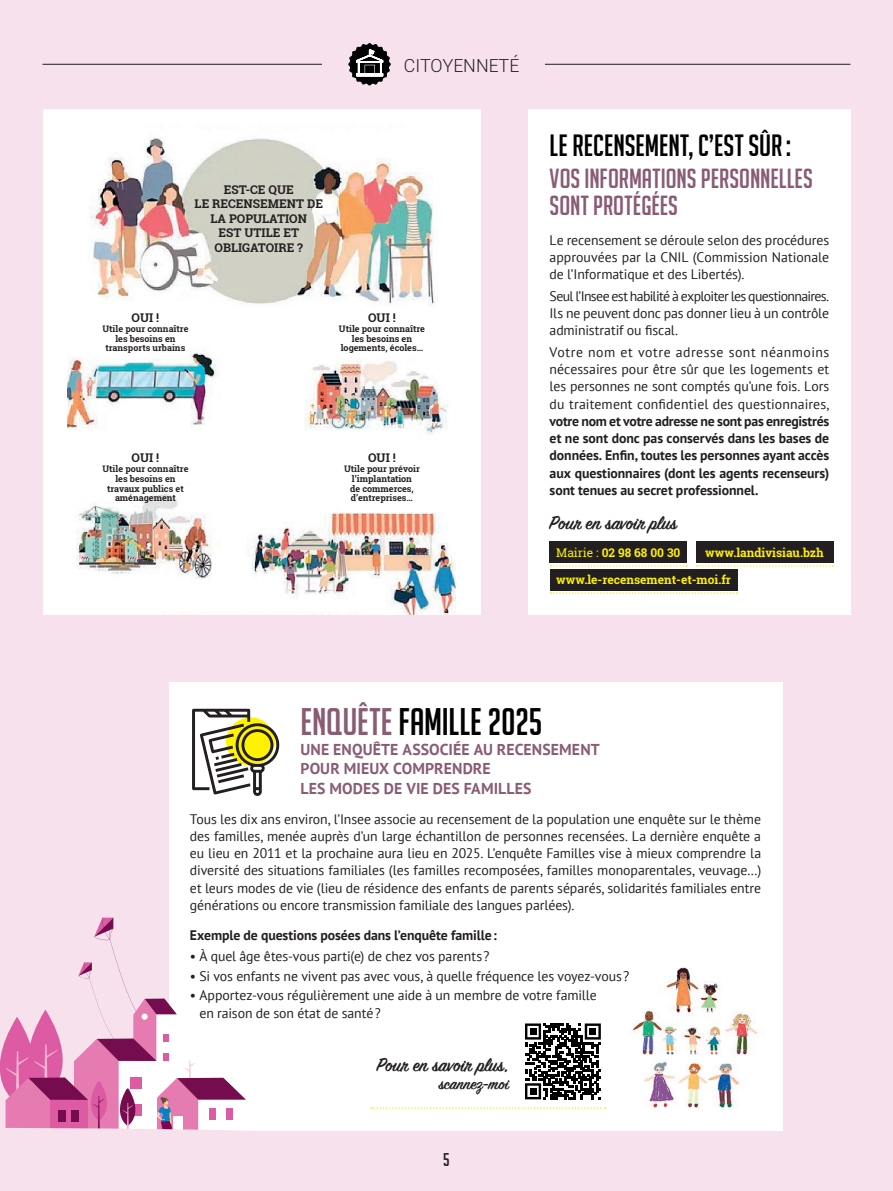
<style>
.page{position:relative;width:893px;height:1191px;background:#f6e1ed}
.page>*{position:absolute;margin:0;border:0;box-sizing:border-box;transform-origin:0 0}
.t1{font:37.5px "Big Noodle Titling";letter-spacing:-.005em;color:#010101}
.t2{font:30px "Big Noodle Titling";letter-spacing:.005em;color:#010101}
.t3{font:27px/27px "Big Noodle Titling";color:#895c74}
.t4{font:600 21px "Sign Painter House Script";letter-spacing:-.005em;color:#231f20}
.t5{font:300 18px "Roboto";color:#231f20}
.t6{font:600 18px "Sign Painter House Script";color:#231f20}
.t7{font:18px "Big Noodle Titling";color:#231f20}
.t8{font:700 15.75px/19.5px "PT Sans";letter-spacing:.01em;color:#895c74}
.t9{font:13.8px/17.2px "PT Sans";letter-spacing:-.005em;color:#231f20;text-align:justify}
.t10{font:700 13.8px/17.4px "PT Sans";letter-spacing:-.005em;color:#231f20;text-align:justify}
.t11{font:700 12px/14.4px "Roboto Slab";color:#231f20;text-align:center}
.t12{font:700 12px "Roboto Slab";color:#fff101}
.t13{font:700 9px/9.8px "Roboto Slab";color:#231f20;text-align:center}
.s1{font-weight:400}
.s2{color:#895c74}
</style>
<div class="page">
<div style="left:43px;top:109px;width:437px;height:491px;background:#fff"></div>
<div style="left:528px;top:109px;width:322px;height:505px;background:#fff"></div>
<div style="left:169px;top:682px;width:613px;height:449px;background:#fff"></div>
<div style="left:43px;top:124px;width:437px;height:490px;background:#fff"></div>
<img style="left:68px;top:137px;width:387px;height:477px">
<svg style="left:0;top:917px;width:247px;height:214px"></svg>
<hr style="left:43px;top:64px;width:807px;height:1px;background:#231f20">
<div style="left:323px;top:43px;width:222px;height:43px;background:#f6e1ed"></div>
<svg style="left:348px;top:43px;width:43px;height:43px"></svg>
<img style="left:632px;top:967px;width:126px;height:141px">
<svg style="left:626px;top:971px;width:3px;height:10px"></svg>
<div style="left:550px;top:541px;width:137px;height:22px;background:#231f20"></div>
<div style="left:696px;top:541px;width:137px;height:22px;background:#231f20"></div>
<svg style="left:551px;top:565px;width:136px;height:1px"></svg>
<svg style="left:696px;top:565px;width:138px;height:1px"></svg>
<svg style="left:551px;top:592px;width:186px;height:2px"></svg>
<svg style="left:371px;top:1107px;width:235px;height:1px"></svg>
<svg style="left:192px;top:708px;width:88px;height:88px"></svg>
<svg style="left:525px;top:1023px;width:76px;height:76px"></svg>
<div style="left:530px;top:1028px;width:6px;height:7px;background:#000001"></div>
<div style="left:589px;top:1028px;width:7px;height:7px;background:#000001"></div>
<div style="left:530px;top:1087px;width:6px;height:7px;background:#000001"></div>
<div style="left:550px;top:569px;width:187px;height:21px;background:#231f20"></div>
<h3 class="t5" style="left:404px;top:53px;width:117px">CITOYENNETÉ</h3>
<p class="t11" style="left:195px;top:182px;width:130px">EST-CE QUE<br>LE RECENSEMENT DE<br>LA POPULATION<br>EST UTILE ET<br>OBLIGATOIRE ?</p>
<p class="t11" style="left:132px;top:310px;width:29px">OUI !</p>
<p class="t13" style="left:102px;top:324px;width:88px">Utile pour connaître les besoins en transports urbains</p>
<p class="t11" style="left:368px;top:310px;width:29px">OUI !</p>
<p class="t13" style="left:339px;top:324px;width:88px">Utile pour connaître les besoins en logements, écoles…</p>
<p class="t11" style="left:132px;top:451px;width:29px">OUI !</p>
<p class="t13" style="left:102px;top:464px;width:88px">Utile pour connaître les besoins en travaux publics et aménagement</p>
<p class="t11" style="left:368px;top:451px;width:29px">OUI !</p>
<p class="t13" style="left:344px;top:464px;width:77px">Utile pour prévoir l’implantation<br>de commerces, d’entreprises…</p>
<h2 class="t2" style="left:550px;top:130px;width:243px">LE RECENSEMENT, C’EST SÛR :</h2>
<h3 class="t3" style="left:550px;top:165px;width:265px">VOS INFORMATIONS PERSONNELLES<br>SONT PROTÉGÉES</h3>
<p class="t9" style="left:550px;top:231px;width:281px">Le recensement se déroule selon des procédures approuvées par la CNIL (Commission Nationale de l’Informatique et des Libertés).</p>
<p class="t9" style="left:550px;top:287px;width:281px">Seul l’Insee est habilité à exploiter les questionnaires.<br>Ils ne peuvent donc pas donner lieu à un contrôle administratif ou fiscal.</p>
<p class="t9" style="left:550px;top:343px;width:281px">Votre nom et votre adresse sont néanmoins nécessaires pour être sûr que les logements et les personnes ne sont comptés qu’une fois. Lors du traitement confidentiel des questionnaires,</p>
<p class="t10" style="left:550px;top:412px;width:281px">votre nom et votre adresse ne sont pas enregistrés et ne sont donc pas conservés dans les bases de données. Enfin, toutes les personnes ayant accès aux questionnaires (dont les agents recenseurs) sont tenues au secret professionnel.</p>
<h3 class="t4" style="left:550px;top:510px;width:129px">Pour en savoir plus</h3>
<p class="t12" style="left:556px;top:544px;width:126px"><span class="s1">Mairie :</span> 02 98 68 00 30</p>
<p class="t12" style="left:705px;top:544px;width:120px">www.landivisiau.bzh</p>
<p class="t12" style="left:556px;top:571px;width:176px">www.le-recensement-et-moi.fr</p>
<h1 class="t1" style="left:300px;top:701px;width:243px"><span class="s2">ENQUÊTE</span> FAMILLE 2025</h1>
<p class="t8" style="left:300px;top:739px;width:301px">UNE ENQUÊTE ASSOCIÉE AU RECENSEMENT<br>POUR MIEUX COMPRENDRE<br>LES MODES DE VIE DES FAMILLES</p>
<p class="t9" style="left:190px;top:810px;width:573px">Tous les dix ans environ, l’Insee associe au recensement de la population une enquête sur le thème des familles, menée auprès d’un large échantillon de personnes recensées. La dernière enquête a eu lieu en 2011 et la prochaine aura lieu en 2025. L’enquête Familles vise à mieux comprendre la diversité des situations familiales (les familles recomposées, familles monoparentales, veuvage…) et leurs modes de vie (lieu de résidence des enfants de parents séparés, solidarités familiales entre générations ou encore transmission familiale des langues parlées).</p>
<p class="t10" style="left:190px;top:926px;width:308px">Exemple de questions posées dans l’enquête famille :</p>
<p class="t9" style="left:190px;top:947px;width:301px">• À quel âge êtes-vous parti(e) de chez vos parents ?</p>
<p class="t9" style="left:190px;top:967px;width:441px">• Si vos enfants ne vivent pas avec vous, à quelle fréquence les voyez-vous ?</p>
<p class="t9" style="left:199px;top:986px;width:399px;text-indent:-10px">• Apportez-vous régulièrement une aide à un membre de votre famille en raison de son état de santé ?</p>
<h3 class="t4" style="left:377px;top:1052px;width:134px">Pour en savoir plus,</h3>
<h3 class="t6" style="left:439px;top:1073px;width:73px">scannez-moi</h3>
<h3 class="t7" style="left:443px;top:1149px;width:8px">5</h3>
</div>
